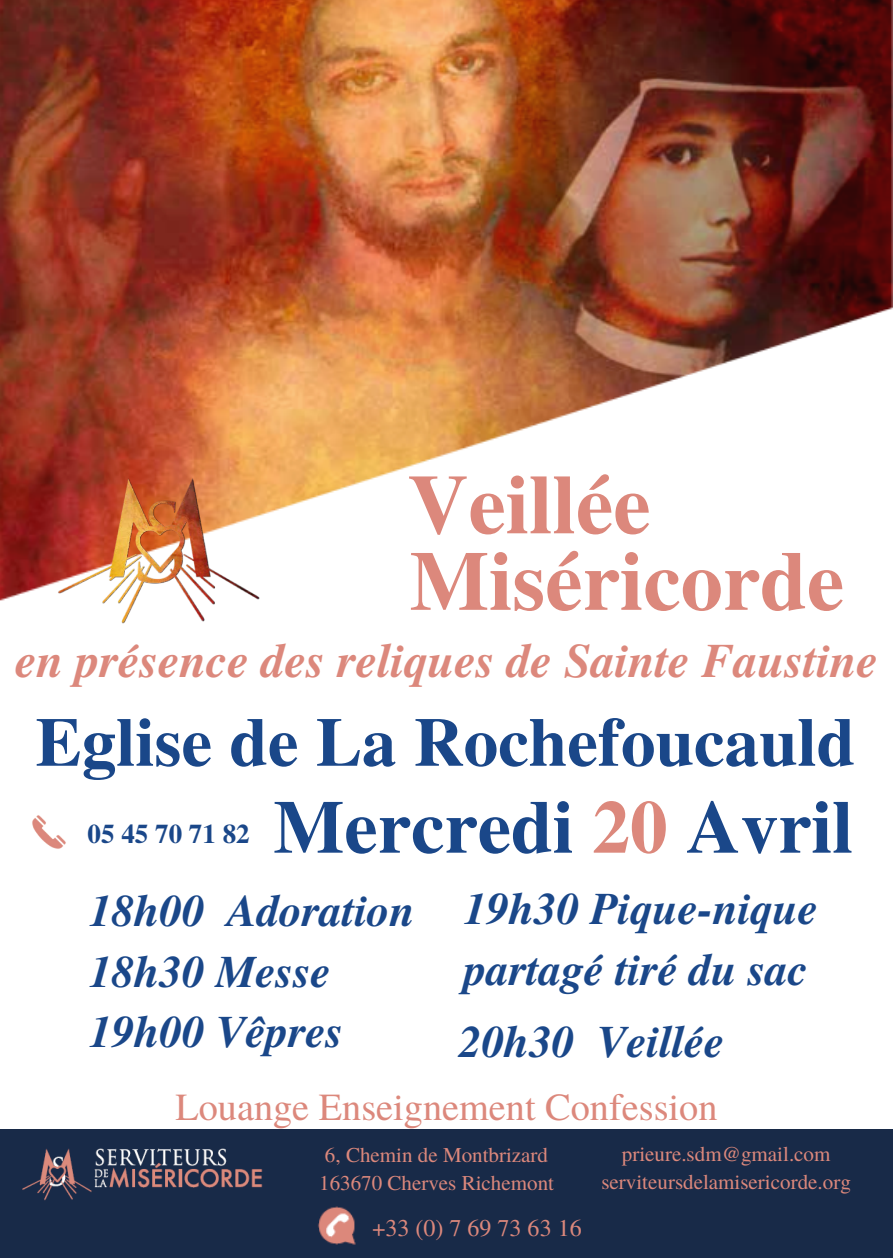
<style>
.page{position:relative;width:894px;height:1258px;background:#fff}
.page>*{position:absolute;margin:0;border:0;box-sizing:border-box;transform-origin:0 0}
.t1{font:700 84px "Te X Gyre Termes";color:#dc887c}
.t2{font:700 75px "Te X Gyre Termes";color:#1a4789}
.t3{font:700 69px "Te X Gyre Termes";color:#1a4789}
.t4{font:italic 700 48px "Te X Gyre Termes";color:#dc887c}
.t5{font:italic 700 45px "Te X Gyre Termes";color:#1a4789}
.t6{font:38.4px "Te X Gyre Termes";color:#dc887c}
.t7{font:700 27px "Te X Gyre Termes";color:#1a4789}
.t8{font:24px "Te X Gyre Termes";color:#dc887c}
.t9{font:21px "Te X Gyre Termes";color:#dc887c}
.s1{color:#dc887c}
</style>
<div class="page">
<img style="left:0;top:0;width:891px;height:601px">
<img style="left:50px;top:474px;width:214px;height:150px">
<div style="left:0;top:1129px;width:892px;height:129px;background:#182a48"></div>
<img style="left:318px;top:1206px;width:38px;height:39px">
<img style="left:22px;top:1148px;width:241px;height:53px">
<img style="left:32px;top:815px;width:34px;height:34px">
<p class="t1" style="left:407px;top:439px;width:244px">Veillée</p>
<p class="t1" style="left:409px;top:516px;width:436px">Miséricorde</p>
<p class="t4" style="left:16px;top:625px;width:863px">en présence des reliques de Sainte Faustine</p>
<p class="t3" style="left:36px;top:688px;width:820px">Eglise de La Rochefoucauld</p>
<p class="t7" style="left:87px;top:813px;width:164px">05 45 70 71 82</p>
<p class="t2" style="left:273px;top:769px;width:581px">Mercredi <span class="s1">20</span> Avril</p>
<p class="t5" style="left:89px;top:877px;width:327px">18h00 Adoration</p>
<p class="t5" style="left:89px;top:938px;width:243px">18h30 Messe</p>
<p class="t5" style="left:89px;top:999px;width:255px">19h00 Vêpres</p>
<p class="t5" style="left:464px;top:875px;width:355px">19h30 Pique-nique</p>
<p class="t5" style="left:464px;top:936px;width:345px">partagé tiré du sac</p>
<p class="t5" style="left:459px;top:1008px;width:267px">20h30 Veillée</p>
<p class="t6" style="left:175px;top:1079px;width:543px">Louange Enseignement Confession</p>
<p class="t9" style="left:325px;top:1140px;width:224px">6, Chemin de Montbrizard</p>
<p class="t9" style="left:319px;top:1168px;width:236px">163670 Cherves Richemont</p>
<p class="t8" style="left:372px;top:1210px;width:211px">+33 (0) 7 69 73 63 16</p>
<p class="t9" style="left:621px;top:1139px;width:210px">prieure.sdm@gmail.com</p>
<p class="t9" style="left:601px;top:1167px;width:251px">serviteursdelamisericorde.org</p>
</div>
